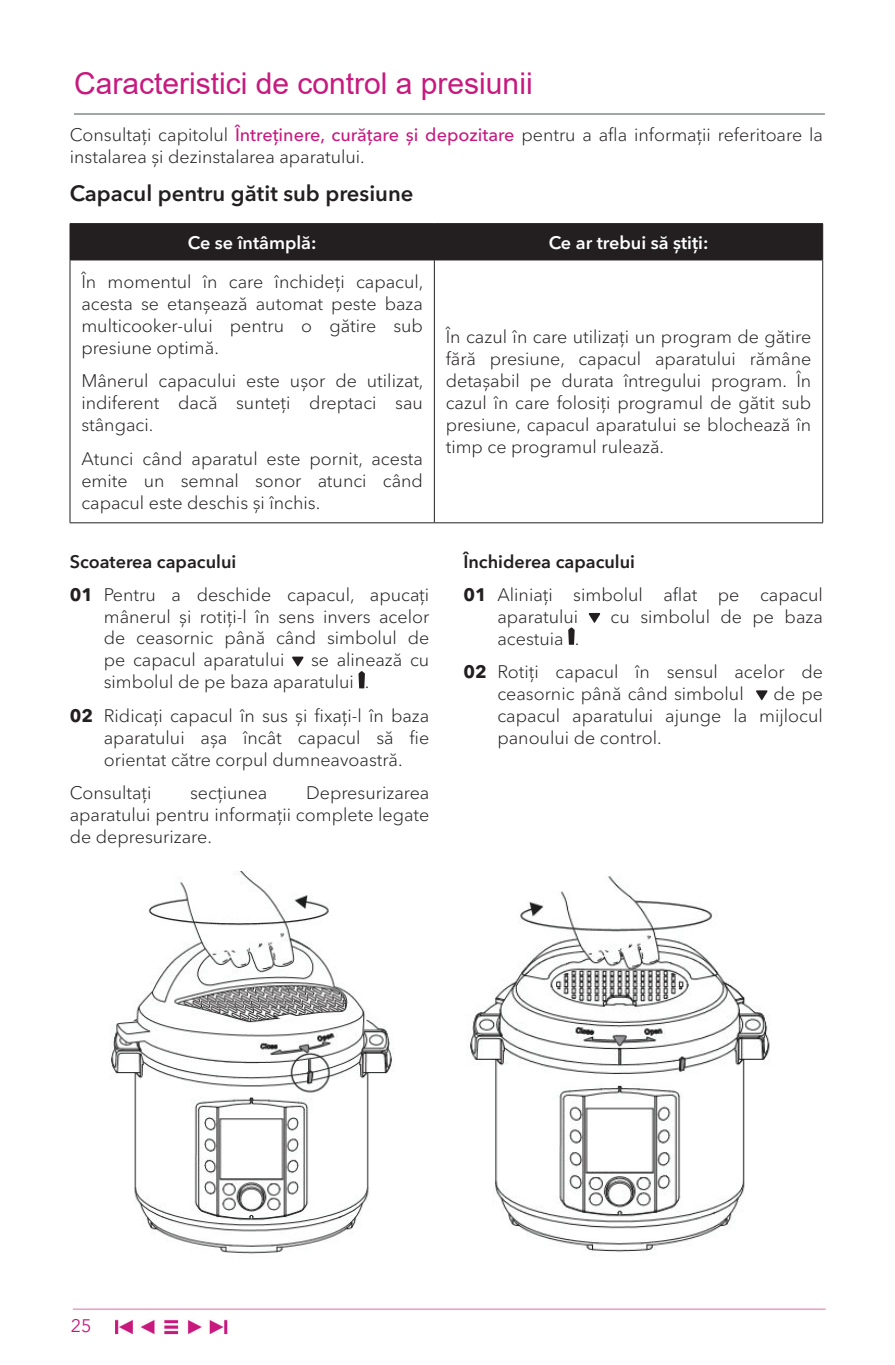
<style>
.page{position:relative;width:895px;height:1365px;background:#fff}
.page>*{position:absolute;margin:0;border:0;box-sizing:border-box;transform-origin:0 0}
.t1{font:30px "Arial";color:#c7197e}
.t2{font:600 22px "Avenir Next LT Pro";color:#231f20}
.t3{font:300 18px/22px "Avenir Next LT Pro";color:#231f20;text-align:justify}
.t4{font:600 18px "Avenir Next LT Pro";color:#fff}
.t5{font:18px "Avenir Next LT Pro";color:#c6197b}
.s1{font-weight:500;color:#c7197e}
.s2{font-weight:600}
.s3{font-weight:700}
</style>
<div class="page">
<hr style="left:74px;top:114px;width:751px;height:1px;background:#484e54">
<img style="left:72px;top:1308px;width:754px;height:27px">
<div style="left:71px;top:224px;width:751px;height:35px;background:#231f20"></div>
<hr style="left:70px;top:223px;width:364px;height:1px;background:#231f20">
<hr style="left:70px;top:224px;width:1px;height:36px;background:#231f20">
<hr style="left:434px;top:223px;width:389px;height:1px;background:#231f20">
<hr style="left:434px;top:224px;width:1px;height:36px;background:#231f20">
<hr style="left:822px;top:224px;width:1px;height:36px;background:#231f20">
<hr style="left:70px;top:259px;width:364px;height:1px;background:#231f20">
<hr style="left:434px;top:259px;width:389px;height:1px;background:#231f20">
<hr style="left:70px;top:260px;width:1px;height:262px;background:#231f20">
<hr style="left:434px;top:260px;width:1px;height:262px;background:#231f20">
<hr style="left:822px;top:260px;width:1px;height:262px;background:#231f20">
<hr style="left:70px;top:522px;width:364px;height:1px;background:#231f20">
<hr style="left:434px;top:522px;width:389px;height:1px;background:#231f20">
<svg style="left:292px;top:656px;width:11px;height:10px"></svg>
<svg style="left:358px;top:671px;width:7px;height:17px"></svg>
<svg style="left:588px;top:613px;width:12px;height:9px"></svg>
<svg style="left:568px;top:627px;width:6px;height:17px"></svg>
<svg style="left:756px;top:690px;width:11px;height:10px"></svg>
<img style="left:469px;top:876px;width:301px;height:378px">
<img style="left:110px;top:871px;width:285px;height:383px">
<h1 class="t1" style="left:74px;top:63px;width:460px">Caracteristici de control a presiunii</h1>
<p class="t3" style="left:70px;top:124px;width:754px">Consultați capitolul <span class="s1">Întreținere, curățare și depozitare</span> pentru a afla informații referitoare la instalarea și dezinstalarea aparatului.</p>
<p class="t2" style="left:70px;top:179px;width:345px">Capacul pentru gătit sub presiune</p>
<p class="t4" style="left:188px;top:231px;width:130px">Ce se întâmplă:</p>
<p class="t4" style="left:548px;top:231px;width:161px">Ce ar trebui să știți:</p>
<p class="t3" style="left:81px;top:270px;width:344px">În momentul în care închideți capacul, acesta se etanșează automat peste baza multicooker-ului pentru o gătire sub presiune optimă.</p>
<p class="t3" style="left:81px;top:370px;width:344px">Mânerul capacului este ușor de utilizat, indiferent dacă sunteți dreptaci sau stângaci.</p>
<p class="t3" style="left:81px;top:447px;width:343px">Atunci când aparatul este pornit, acesta emite un semnal sonor atunci când capacul este deschis și închis.</p>
<p class="t3" style="left:446px;top:326px;width:367px">În cazul în care utilizați un program de gătire fără presiune, capacul aparatului rămâne detașabil pe durata întregului program. În cazul în care folosiți programul de gătit sub presiune, capacul aparatului se blochează în timp ce programul rulează.</p>
<p class="t3" style="left:70px;top:544px;width:361px;line-height:33.4px"><span class="s2">Scoaterea capacului<br></span><span class="s3">01</span> Pentru a deschide capacul, apucați</p>
<p class="t3" style="left:104px;top:605px;width:327px">mânerul și rotiți-l în sens invers acelor de ceasornic până când simbolul de pe capacul aparatului</p>
<p class="t3" style="left:104px;top:649px;width:327px;text-indent:207px">se alinează cu simbolul de pe baza aparatului .</p>
<p class="t3" style="left:104px;top:704px;width:327px;text-indent:-34px"><span class="s3">02</span> Ridicați capacul în sus și fixați-l în baza aparatului așa încât capacul să fie orientat către corpul dumneavoastră.</p>
<p class="t3" style="left:70px;top:781px;width:83px">Consultați</p>
<p class="t3" style="left:190px;top:781px;width:79px">secțiunea</p>
<p class="t3" style="left:70px;top:781px;width:361px;text-indent:236px">Depresurizarea aparatului pentru informații complete legate de depresurizare.</p>
<p class="t3" style="left:463px;top:545px;width:361px;line-height:33px"><span class="s2">Închiderea capacului<br></span><span class="s3">01</span> Aliniați simbolul aflat pe capacul</p>
<p class="t3" style="left:497px;top:605px;width:82px">aparatului</p>
<p class="t3" style="left:610px;top:605px;width:214px">cu simbolul de pe baza</p>
<p class="t3" style="left:463px;top:621px;width:361px;line-height:33.4px;text-indent:34px">acestuia .<br><span class="s3">02</span> Rotiți capacul în sensul acelor de</p>
<p class="t3" style="left:497px;top:682px;width:248px">ceasornic până când simbolul</p>
<p class="t3" style="left:497px;top:682px;width:327px;text-indent:276px">de pe capacul aparatului ajunge la mijlocul panoului de control.</p>
<p class="t5" style="left:71px;top:1314px;width:22px">25</p>
</div>
